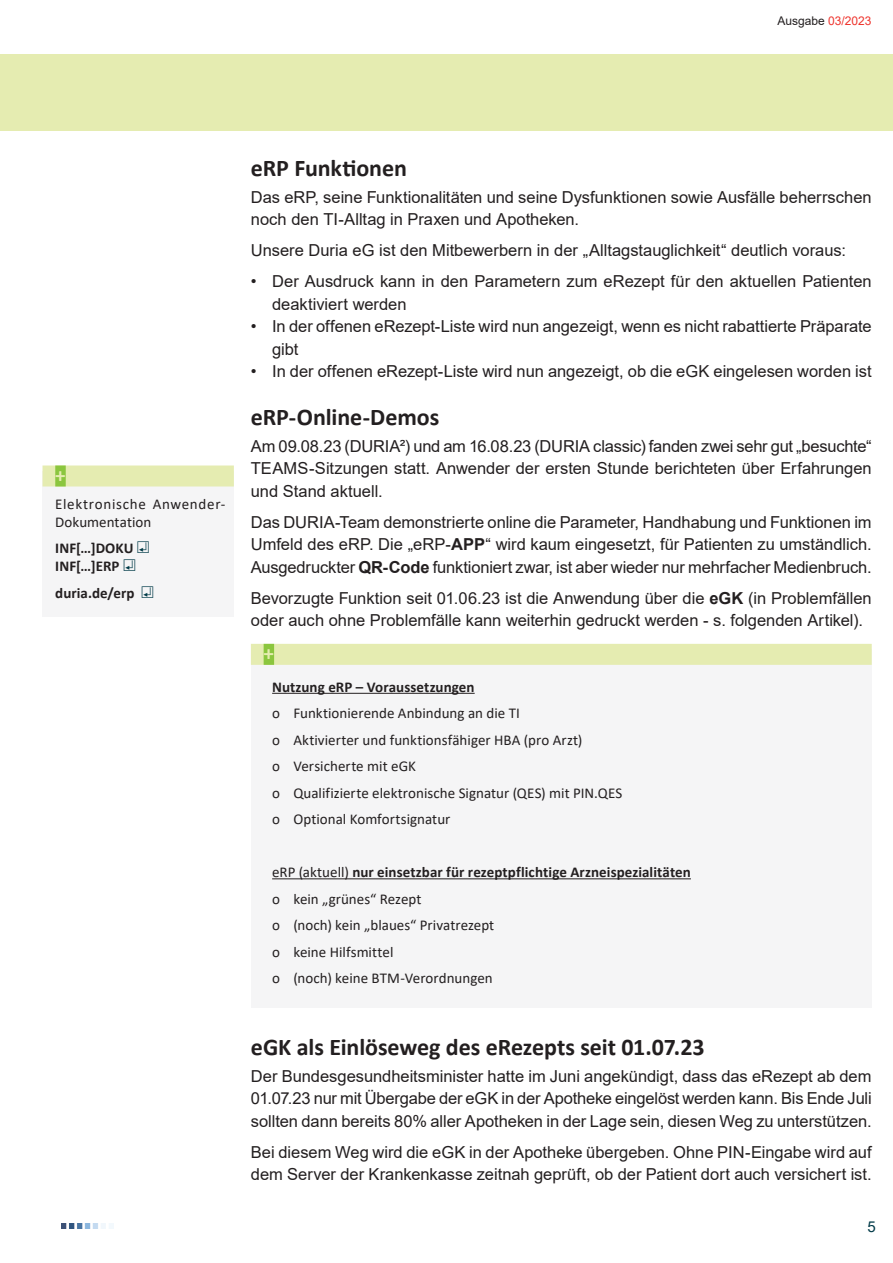
<style>
.page{position:relative;width:893px;height:1263px;background:#fff}
.page>*{position:absolute;margin:0;border:0;box-sizing:border-box;transform-origin:0 0}
.Leitartikel_ueb{font:700 24px "Calibri";letter-spacing:-.005em;color:#231f20}
.Leitartikel_fließ{font:700 24px "Calibri";letter-spacing:-.005em;color:#231f20}
.plus{font:700 21px "Calibri";color:#e5ecb1}
.Leitartikel_fließ-2{font:16.5px/22.5px "Arial";color:#231f20}
.text_in_box_news{font:15px/26.5px "Calibri";letter-spacing:.005em;color:#231f20}
.text_in_box_news-2{font:15px/18px "Calibri";letter-spacing:.045em;color:#231f20}
.text_in_box_news-3{font:700 15px "Calibri";letter-spacing:.005em;color:#231f20}
.t1{font:15px "Arial";color:#003a47}
.t2{font:12px "Arial";color:#231f20}
.s1{color:#ee342d}
.s2{font-family:"Big Hand";font-weight:400;color:#003a47}
.s3{font-weight:700}
</style>
<div class="page">
<img style="left:62px;top:1224px;width:52px;height:5px">
<div style="left:0;top:54px;width:893px;height:77px;background:#e5ecb1"></div>
<div style="left:251px;top:649px;width:621px;height:358px;background:#f5f5f6"></div>
<div style="left:251px;top:644px;width:621px;height:21px;background:#e5ecb1"></div>
<div style="left:264px;top:644px;width:10px;height:21px;background:#8bc63e"></div>
<hr style="left:272px;top:693px;width:203px;height:1px;background:#231f20">
<hr style="left:272px;top:878px;width:419px;height:1px;background:#231f20">
<div style="left:43px;top:471px;width:191px;height:146px;background:#f5f5f6"></div>
<div style="left:43px;top:465px;width:191px;height:21px;background:#e5ecb1"></div>
<div style="left:55px;top:465px;width:11px;height:21px;background:#8bc63e"></div>
<p class="t2" style="left:777px;top:12px;width:96px">Ausgabe <span class="s1">03/2023</span></p>
<p class="plus" style="left:55px;top:460px;width:12px">+</p>
<p class="text_in_box_news-2" style="left:55px;top:494px;width:172px">Elektronische Anwender-<br>Dokumentation</p>
<p class="text_in_box_news-3" style="left:55px;top:538px;width:96px">INF[…]DOKU <span class="s2">)</span></p>
<p class="text_in_box_news-3" style="left:55px;top:556px;width:82px">INF[…]ERP <span class="s2">)</span></p>
<p class="text_in_box_news-3" style="left:55px;top:582px;width:100px">duria.de/erp <span class="s2">)</span></p>
<p class="Leitartikel_fließ" style="left:251px;top:151px;width:158px">eRP Funktionen</p>
<p class="Leitartikel_fließ-2" style="left:251px;top:185px;width:622px">Das eRP, seine Funktionalitäten und seine Dysfunktionen sowie Ausfälle beherrschen noch den TI-Alltag in Praxen und Apotheken.</p>
<p class="Leitartikel_fließ-2" style="left:251px;top:239px;width:596px">Unsere Duria eG ist den Mitbewerbern in der „Alltagstauglichkeit“ deutlich voraus:</p>
<p class="Leitartikel_fließ-2" style="left:272px;top:270px;width:601px;text-indent:-21px">• Der Ausdruck kann in den Parametern zum eRezept für den aktuellen Patienten deaktiviert werden</p>
<p class="Leitartikel_fließ-2" style="left:272px;top:315px;width:601px;text-indent:-21px">• In der offenen eRezept-Liste wird nun angezeigt, wenn es nicht rabattierte Präparate gibt</p>
<p class="Leitartikel_fließ-2" style="left:251px;top:360px;width:622px">• In der offenen eRezept-Liste wird nun angezeigt, ob die eGK eingelesen worden ist</p>
<p class="Leitartikel_fließ" style="left:251px;top:400px;width:190px">eRP-Online-Demos</p>
<p class="Leitartikel_fließ-2" style="left:251px;top:435px;width:622px;text-align:justify">Am 09.08.23 (DURIA²) und am 16.08.23 (DURIA classic) fanden zwei sehr gut „besuchte“ TEAMS-Sitzungen statt. Anwender der ersten Stunde berichteten über Erfahrungen und Stand aktuell.</p>
<p class="Leitartikel_fließ-2" style="left:251px;top:511px;width:622px;text-align:justify">Das DURIA-Team demonstrierte online die Parameter, Handhabung und Funktionen im Umfeld des eRP. Die „eRP-<span class="s3">APP</span>“ wird kaum eingesetzt, für Patienten zu umständlich.<br>Ausgedruckter <span class="s3">QR-Code</span> funktioniert zwar, ist aber wieder nur mehrfacher Medienbruch.</p>
<p class="Leitartikel_fließ-2" style="left:251px;top:587px;width:622px">Bevorzugte Funktion seit 01.06.23 ist die Anwendung über die <span class="s3">eGK</span> (in Problemfällen oder auch ohne Problemfälle kann weiterhin gedruckt werden - s. folgenden Artikel).</p>
<p class="plus" style="left:264px;top:638px;width:12px">+</p>
<p class="text_in_box_news" style="left:272px;top:673px;width:352px"><span class="s3">Nutzung eRP – Voraussetzungen<br></span>o Funktionierende Anbindung an die TI<br>o Aktivierter und funktionsfähiger HBA (pro Arzt)<br>o Versicherte mit eGK<br>o Qualifizierte elektronische Signatur (QES) mit PIN.QES o Optional Komfortsignatur</p>
<p class="text_in_box_news" style="left:272px;top:858px;width:420px">eRP (aktuell) <span class="s3">nur einsetzbar für rezeptpflichtige Arzneispezialitäten </span>o kein „grünes“ Rezept<br>o (noch) kein „blaues“ Privatrezept<br>o keine Hilfsmittel<br>o (noch) keine BTM-Verordnungen</p>
<p class="Leitartikel_ueb" style="left:251px;top:1030px;width:455px">eGK als Einlöseweg des eRezepts seit 01.07.23</p>
<p class="Leitartikel_fließ-2" style="left:251px;top:1064px;width:622px;text-align:justify">Der Bundesgesundheitsminister hatte im Juni angekündigt, dass das eRezept ab dem 01.07.23 nur mit Übergabe der eGK in der Apotheke eingelöst werden kann. Bis Ende Juli sollten dann bereits 80% aller Apotheken in der Lage sein, diesen Weg zu unterstützen.</p>
<p class="Leitartikel_fließ-2" style="left:251px;top:1140px;width:622px">Bei diesem Weg wird die eGK in der Apotheke übergeben. Ohne PIN-Eingabe wird auf dem Server der Krankenkasse zeitnah geprüft, ob der Patient dort auch versichert ist.</p>
<p class="t1" style="left:868px;top:1216px;width:10px">5</p>
</div>
